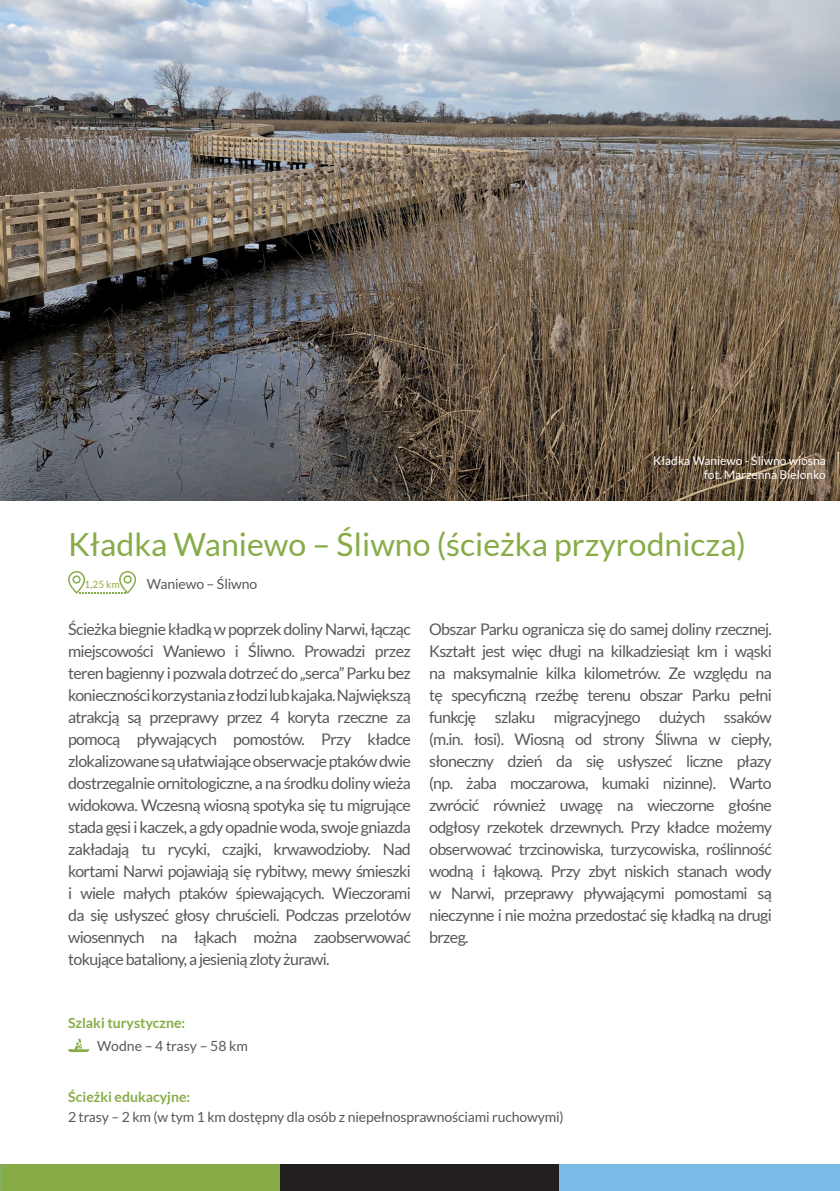
<style>
.page{position:relative;width:840px;height:1191px;background:#fff}
.page>*{position:absolute;margin:0;border:0;box-sizing:border-box;transform-origin:0 0}
.t1{font:32px "Lato";color:#87ac47}
.t2{font:16px/22px "Lato";letter-spacing:-.04em;color:#57585a;text-align:justify}
.t3{font:14px "Lato";letter-spacing:-.01em;color:#57585a}
.t4{font:700 14px "Lato";color:#87ac47}
.t5{font:12px/14.4px "Lato";color:#fff;text-align:right}
.t6{font:10px "Lato";color:#94ac3b}
</style>
<div class="page">
<img style="left:0;top:0;width:839px;height:500px">
<svg style="left:68px;top:571px;width:68px;height:22px"></svg>
<svg style="left:68px;top:1038px;width:21px;height:14px"></svg>
<div style="left:0;top:1164px;width:280px;height:27px;background:#87ac47"></div>
<div style="left:280px;top:1164px;width:279px;height:27px;background:#231f20"></div>
<div style="left:559px;top:1164px;width:280px;height:27px;background:#79bae6"></div>
<p class="t5" style="left:652px;top:453px;width:174px">Kładka Waniewo - Śliwno wiosna fot. Marzenna Bielonko</p>
<h1 class="t1" style="left:68px;top:526px;width:679px">Kładka Waniewo – Śliwno (ścieżka przyrodnicza)</h1>
<p class="t6" style="left:85px;top:579px;width:36px">1,25 km</p>
<p class="t3" style="left:147px;top:576px;width:112px">Waniewo – Śliwno</p>
<p class="t2" style="left:68px;top:618px;width:344px">Ścieżka biegnie kładką w poprzek doliny Narwi, łącząc miejscowości Waniewo i Śliwno. Prowadzi przez teren bagienny i pozwala dotrzeć do „serca” Parku bez konieczności korzystania z łodzi lub kajaka. Największą atrakcją są przeprawy przez 4 koryta rzeczne za pomocą pływających pomostów. Przy kładce zlokalizowane są ułatwiające obserwacje ptaków dwie dostrzegalnie ornitologiczne, a na środku doliny wieża widokowa. Wczesną wiosną spotyka się tu migrujące stada gęsi i kaczek, a gdy opadnie woda, swoje gniazda zakładają tu rycyki, czajki, krwawodzioby. Nad kortami Narwi pojawiają się rybitwy, mewy śmieszki i wiele małych ptaków śpiewających. Wieczorami da się usłyszeć głosy chruścieli. Podczas przelotów wiosennych na łąkach można zaobserwować tokujące bataliony, a jesienią zloty żurawi.</p>
<p class="t2" style="left:429px;top:618px;width:344px">Obszar Parku ogranicza się do samej doliny rzecznej.<br>Kształt jest więc długi na kilkadziesiąt km i wąski na maksymalnie kilka kilometrów. Ze względu na tę specyficzną rzeźbę terenu obszar Parku pełni funkcję szlaku migracyjnego dużych ssaków (m.in. łosi). Wiosną od strony Śliwna w ciepły, słoneczny dzień da się usłyszeć liczne płazy (np. żaba moczarowa, kumaki nizinne). Warto zwrócić również uwagę na wieczorne głośne odgłosy rzekotek drzewnych. Przy kładce możemy obserwować trzcinowiska, turzycowiska, roślinność wodną i łąkową. Przy zbyt niskich stanach wody w Narwi, przeprawy pływającymi pomostami są nieczynne i nie można przedostać się kładką na drugi brzeg.</p>
<p class="t4" style="left:68px;top:1014px;width:119px">Szlaki turystyczne:</p>
<p class="t3" style="left:97px;top:1038px;width:152px">Wodne – 4 trasy – 58 km</p>
<p class="t4" style="left:68px;top:1089px;width:123px">Ścieżki edukacyjne:</p>
<p class="t3" style="left:68px;top:1109px;width:497px">2 trasy – 2 km (w tym 1 km dostępny dla osób z niepełnosprawnościami ruchowymi)</p>
</div>
